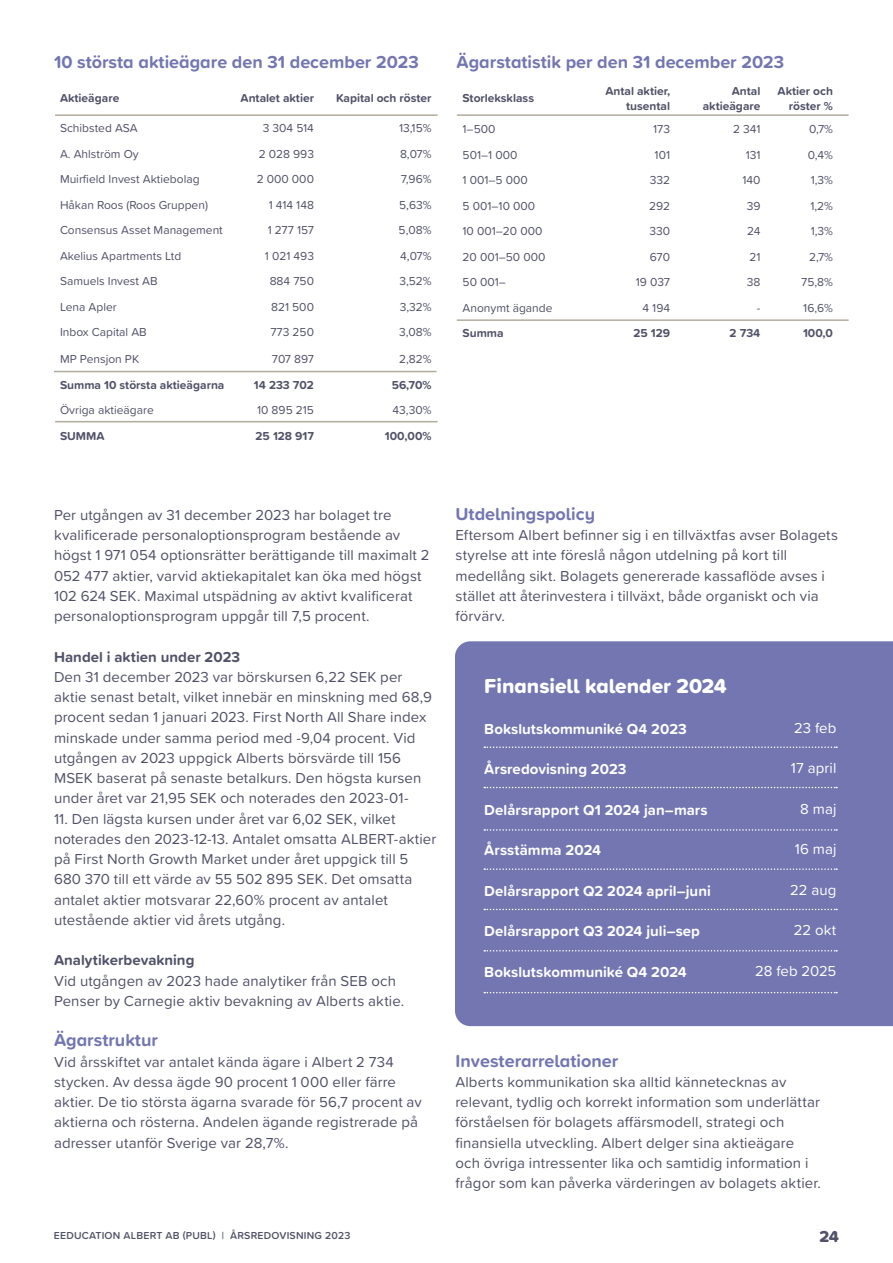
<style>
.page{position:relative;width:893px;height:1263px;background:#fff}
.page>*{position:absolute;margin:0;border:0;box-sizing:border-box;transform-origin:0 0}
.Sub-heading{font:21px "Proxima Soft Extrabld";color:#fff}
.Sub-heading-2{font:700 18px "Proxima Soft";color:#7376b0}
.Body{font:700 18px "Proxima Soft";color:#7376b0}
.t1{font:16.5px "Proxima Soft Extrabld";color:#515169}
.Body-2{font:15px/20.2px "Proxima Soft";letter-spacing:.005em;color:#515169}
.Body-3{font:700 15px "Proxima Soft";letter-spacing:.005em;color:#fff}
.Body-4{font:700 15px "Proxima Soft";color:#515169}
.Body-5{font:15px "Proxima Soft";letter-spacing:.005em;color:#fff}
.t2{font:12px "Proxima Soft";color:#515169}
.t3{font:700 12px "Proxima Soft";color:#515169}
.t4{font:600 10.5px "Proxima Soft";letter-spacing:.02em;color:#515169}
</style>
<div class="page">
<hr style="left:457px;top:114px;width:392px;height:2px;background:#b2ab9d">
<hr style="left:457px;top:319px;width:392px;height:2px;background:#b2ab9d">
<hr style="left:55px;top:114px;width:383px;height:2px;background:#b2ab9d">
<hr style="left:55px;top:421px;width:383px;height:1px;background:#b2ab9d">
<hr style="left:54px;top:371px;width:382px;height:1px;background:#b2ab9d">
<div style="left:455px;top:641px;width:438px;height:385px;background:#7376b0"></div>
<svg style="left:484px;top:746px;width:353px;height:2px"></svg>
<svg style="left:484px;top:787px;width:353px;height:1px"></svg>
<svg style="left:484px;top:829px;width:353px;height:2px"></svg>
<svg style="left:484px;top:868px;width:353px;height:2px"></svg>
<svg style="left:484px;top:909px;width:353px;height:1px"></svg>
<svg style="left:484px;top:950px;width:353px;height:1px"></svg>
<svg style="left:484px;top:992px;width:353px;height:1px"></svg>
<p class="Sub-heading-2" style="left:54px;top:49px;width:366px">10 största aktieägare den 31 december 2023</p>
<p class="t3" style="left:60px;top:89px;width:61px">Aktieägare</p>
<p class="t3" style="left:241px;top:89px;width:75px">Antalet aktier</p>
<p class="t3" style="left:336px;top:89px;width:97px">Kapital och röster</p>
<p class="t2" style="left:60px;top:119px;width:79px">Schibsted ASA</p>
<p class="t2" style="left:263px;top:119px;width:53px">3 304 514</p>
<p class="t2" style="left:399px;top:119px;width:34px">13,15%</p>
<p class="t2" style="left:60px;top:145px;width:80px">A. Ahlström Oy</p>
<p class="t2" style="left:259px;top:145px;width:57px">2 028 993</p>
<p class="t2" style="left:400px;top:145px;width:33px">8,07%</p>
<p class="t2" style="left:60px;top:170px;width:141px">Muirfield Invest Aktiebolag</p>
<p class="t2" style="left:257px;top:170px;width:59px">2 000 000</p>
<p class="t2" style="left:401px;top:170px;width:32px">7,96%</p>
<p class="t2" style="left:60px;top:196px;width:149px">Håkan Roos (Roos Gruppen)</p>
<p class="t2" style="left:269px;top:196px;width:47px">1 414 148</p>
<p class="t2" style="left:399px;top:196px;width:34px">5,63%</p>
<p class="t2" style="left:60px;top:221px;width:164px">Consensus Asset Management</p>
<p class="t2" style="left:268px;top:221px;width:48px">1 277 157</p>
<p class="t2" style="left:399px;top:221px;width:34px">5,08%</p>
<p class="t2" style="left:60px;top:247px;width:123px">Akelius Apartments Ltd</p>
<p class="t2" style="left:265px;top:247px;width:51px">1 021 493</p>
<p class="t2" style="left:400px;top:247px;width:33px">4,07%</p>
<p class="t2" style="left:60px;top:272px;width:99px">Samuels Invest AB</p>
<p class="t2" style="left:270px;top:272px;width:46px">884 750</p>
<p class="t2" style="left:399px;top:272px;width:34px">3,52%</p>
<p class="t2" style="left:60px;top:298px;width:58px">Lena Apler</p>
<p class="t2" style="left:271px;top:298px;width:44px">821 500</p>
<p class="t2" style="left:400px;top:298px;width:33px">3,32%</p>
<p class="t2" style="left:60px;top:323px;width:88px">Inbox Capital AB</p>
<p class="t2" style="left:270px;top:323px;width:45px">773 250</p>
<p class="t2" style="left:399px;top:323px;width:34px">3,08%</p>
<p class="t2" style="left:60px;top:350px;width:81px">MP Pensjon PK</p>
<p class="t2" style="left:272px;top:350px;width:44px">707 897</p>
<p class="t2" style="left:399px;top:350px;width:34px">2,82%</p>
<p class="t3" style="left:60px;top:376px;width:166px">Summa 10 största aktieägarna</p>
<p class="t3" style="left:254px;top:376px;width:62px">14 233 702</p>
<p class="t3" style="left:392px;top:376px;width:41px">56,70%</p>
<p class="t2" style="left:60px;top:401px;width:95px">Övriga aktieägare</p>
<p class="t2" style="left:257px;top:401px;width:58px">10 895 215</p>
<p class="t2" style="left:393px;top:401px;width:40px">43,30%</p>
<p class="t3" style="left:60px;top:427px;width:46px">SUMMA</p>
<p class="t3" style="left:256px;top:427px;width:60px">25 128 917</p>
<p class="t3" style="left:385px;top:427px;width:48px">100,00%</p>
<p class="Sub-heading-2" style="left:457px;top:49px;width:329px">Ägarstatistik per den 31 december 2023</p>
<p class="t3" style="left:463px;top:89px;width:73px">Storleksklass</p>
<p class="t3" style="left:605px;top:81px;width:66px">Antal aktier,</p>
<p class="t3" style="left:626px;top:96px;width:45px">tusental</p>
<p class="t3" style="left:778px;top:81px;width:57px">Aktier och</p>
<p class="t3" style="left:789px;top:96px;width:46px">röster %</p>
<p class="t3" style="left:732px;top:81px;width:30px">Antal</p>
<p class="t3" style="left:703px;top:96px;width:59px">aktieägare</p>
<p class="t2" style="left:463px;top:120px;width:34px">1–500</p>
<p class="t2" style="left:653px;top:120px;width:18px">173</p>
<p class="t2" style="left:733px;top:120px;width:29px">2 341</p>
<p class="t2" style="left:809px;top:120px;width:25px">0,7%</p>
<p class="t2" style="left:463px;top:146px;width:56px">501–1 000</p>
<p class="t2" style="left:655px;top:146px;width:17px">101</p>
<p class="t2" style="left:746px;top:146px;width:16px">131</p>
<p class="t2" style="left:808px;top:146px;width:27px">0,4%</p>
<p class="t2" style="left:463px;top:171px;width:67px">1 001–5 000</p>
<p class="t2" style="left:650px;top:171px;width:22px">332</p>
<p class="t2" style="left:742px;top:171px;width:20px">140</p>
<p class="t2" style="left:811px;top:171px;width:24px">1,3%</p>
<p class="t2" style="left:463px;top:197px;width:74px">5 001–10 000</p>
<p class="t2" style="left:649px;top:197px;width:23px">292</p>
<p class="t2" style="left:747px;top:197px;width:15px">39</p>
<p class="t2" style="left:810px;top:197px;width:24px">1,2%</p>
<p class="t2" style="left:463px;top:222px;width:81px">10 001–20 000</p>
<p class="t2" style="left:649px;top:222px;width:22px">330</p>
<p class="t2" style="left:747px;top:222px;width:15px">24</p>
<p class="t2" style="left:811px;top:222px;width:24px">1,3%</p>
<p class="t2" style="left:463px;top:248px;width:84px">20 001–50 000</p>
<p class="t2" style="left:650px;top:248px;width:22px">670</p>
<p class="t2" style="left:749px;top:248px;width:13px">21</p>
<p class="t2" style="left:809px;top:248px;width:25px">2,7%</p>
<p class="t2" style="left:463px;top:273px;width:45px">50 001–</p>
<p class="t2" style="left:636px;top:273px;width:36px">19 037</p>
<p class="t2" style="left:747px;top:273px;width:15px">38</p>
<p class="t2" style="left:801px;top:273px;width:33px">75,8%</p>
<p class="t2" style="left:463px;top:299px;width:91px">Anonymt ägande</p>
<p class="t2" style="left:642px;top:299px;width:29px">4 194</p>
<p class="t2" style="left:757px;top:299px;width:5px">-</p>
<p class="t2" style="left:803px;top:299px;width:31px">16,6%</p>
<p class="t3" style="left:463px;top:324px;width:43px">Summa</p>
<p class="t3" style="left:633px;top:324px;width:38px">25 129</p>
<p class="t3" style="left:730px;top:324px;width:32px">2 734</p>
<p class="t3" style="left:803px;top:324px;width:32px">100,0</p>
<p class="Body-2" style="left:54px;top:504px;width:377px">Per utgången av 31 december 2023 har bolaget tre kvalificerade personaloptionsprogram bestående av högst 1 971 054 optionsrätter berättigande till maximalt 2<br>052 477 aktier, varvid aktiekapitalet kan öka med högst 102 624 SEK. Maximal utspädning av aktivt kvalificerat personaloptionsprogram uppgår till 7,5 procent.</p>
<p class="Body-4" style="left:54px;top:645px;width:188px">Handel i aktien under 2023</p>
<p class="Body-2" style="left:54px;top:666px;width:380px">Den 31 december 2023 var börskursen 6,22 SEK per aktie senast betalt, vilket innebär en minskning med 68,9 procent sedan 1 januari 2023. First North All Share index minskade under samma period med -9,04 procent. Vid utgången av 2023 uppgick Alberts börsvärde till 156<br>MSEK baserat på senaste betalkurs. Den högsta kursen under året var 21,95 SEK och noterades den 2023-01-</p>
<p class="Body-2" style="left:54px;top:808px;width:384px">11. Den lägsta kursen under året var 6,02 SEK, vilket noterades den 2023-12-13. Antalet omsatta ALBERT-aktier på First North Growth Market under året uppgick till 5<br>680 370 till ett värde av 55 502 895 SEK. Det omsatta antalet aktier motsvarar 22,60% procent av antalet utestående aktier vid årets utgång.</p>
<p class="Body-4" style="left:54px;top:949px;width:142px">Analytikerbevakning</p>
<p class="Body-2" style="left:54px;top:970px;width:352px">Vid utgången av 2023 hade analytiker från SEB och<br>Penser by Carnegie aktiv bevakning av Alberts aktie.</p>
<p class="Sub-heading-2" style="left:54px;top:1027px;width:105px">Ägarstruktur</p>
<p class="Body-2" style="left:54px;top:1051px;width:369px">Vid årsskiftet var antalet kända ägare i Albert 2 734 stycken. Av dessa ägde 90 procent 1 000 eller färre aktier. De tio största ägarna svarade för 56,7 procent av aktierna och rösterna. Andelen ägande registrerade på adresser utanför Sverige var 28,7%.</p>
<p class="Sub-heading-2" style="left:455px;top:500px;width:141px">Utdelningspolicy</p>
<p class="Body-2" style="left:455px;top:524px;width:384px">Eftersom Albert befinner sig i en tillväxtfas avser Bolagets styrelse att inte föreslå någon utdelning på kort till medellång sikt. Bolagets genererade kassaflöde avses i stället att återinvestera i tillväxt, både organiskt och via förvärv.</p>
<p class="Sub-heading" style="left:484px;top:670px;width:244px">Finansiell kalender 2024</p>
<p class="Body-3" style="left:484px;top:717px;width:204px">Bokslutskommuniké Q4 2023</p>
<p class="Body-3" style="left:484px;top:758px;width:144px">Årsredovisning 2023</p>
<p class="Body-3" style="left:484px;top:798px;width:225px">Delårsrapport Q1 2024 jan–mars</p>
<p class="Body-3" style="left:484px;top:839px;width:118px">Årsstämma 2024</p>
<p class="Body-3" style="left:484px;top:879px;width:228px">Delårsrapport Q2 2024 april–juni</p>
<p class="Body-3" style="left:484px;top:920px;width:217px">Delårsrapport Q3 2024 juli–sep</p>
<p class="Body-3" style="left:484px;top:960px;width:204px">Bokslutskommuniké Q4 2024</p>
<p class="Body-5" style="left:794px;top:716px;width:44px">23 feb</p>
<p class="Body-5" style="left:791px;top:757px;width:47px">17 april</p>
<p class="Body-5" style="left:800px;top:797px;width:38px">8 maj</p>
<p class="Body-5" style="left:795px;top:838px;width:43px">16 maj</p>
<p class="Body-5" style="left:790px;top:878px;width:48px">22 aug</p>
<p class="Body-5" style="left:794px;top:919px;width:44px">22 okt</p>
<p class="Body-5" style="left:755px;top:959px;width:83px">28 feb 2025</p>
<p class="Body" style="left:455px;top:1047px;width:164px">Investerarrelationer</p>
<p class="Body-2" style="left:455px;top:1071px;width:367px">Alberts kommunikation ska alltid kännetecknas av relevant, tydlig och korrekt information som underlättar förståelsen för bolagets affärsmodell, strategi och finansiella utveckling. Albert delger sina aktieägare och övriga intressenter lika och samtidig information i frågor som kan påverka värderingen av bolagets aktier.</p>
<p class="t4" style="left:54px;top:1228px;width:298px">EEDUCATION ALBERT AB (PUBL) | ÅRSREDOVISNING 2023</p>
<p class="t1" style="left:819px;top:1224px;width:21px">24</p>
</div>
